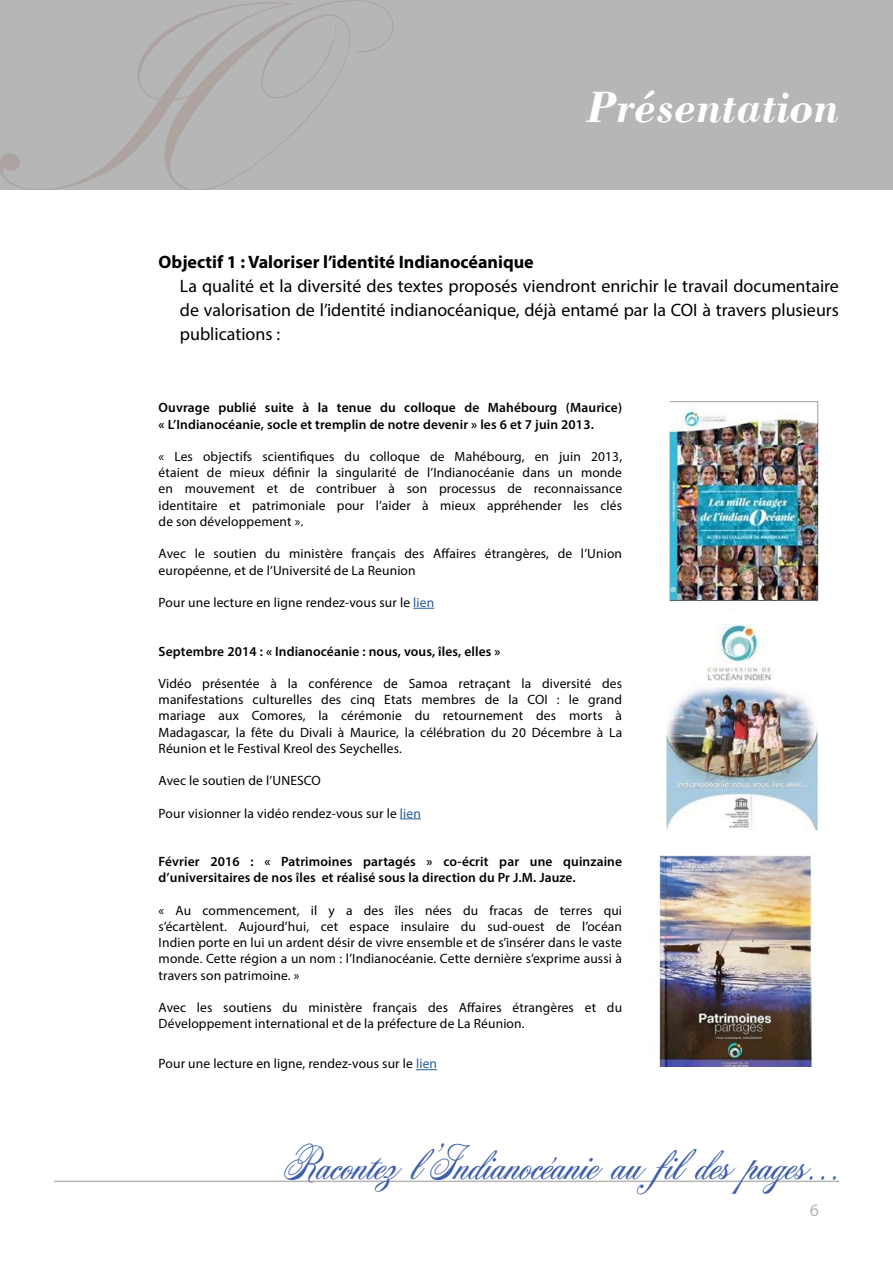
<style>
.page{position:relative;width:893px;height:1263px;background:#fff}
.page>*{position:absolute;margin:0;border:0;box-sizing:border-box;transform-origin:0 0}
.t1{font:45px "Acroterion JF";color:#3e5fa9}
.t2{font:italic 700 45px "Bodoni";color:#fff}
.t3{font:18px/24px "Myriad Pro";color:#000;text-align:justify}
.t4{font:700 18px "Myriad Pro";color:#000}
.t5{font:18px "Myriad Pro";color:#b7b6b7}
.t6{font:13.5px/16.2px "Myriad Pro";letter-spacing:.01em;color:#000;text-align:justify}
.t7{font:600 13.5px/16.2px "Myriad Pro";letter-spacing:.01em;color:#000}
.s1{color:#275b9b}
</style>
<div class="page">
<hr style="left:54px;top:1180px;width:785px;height:2px;background:#b7b6b7">
<div style="left:0;top:0;width:893px;height:190px;background:#b7b6b7"></div>
<svg style="left:0;top:32px;width:165px;height:158px"></svg>
<svg style="left:165px;top:0;width:228px;height:190px"></svg>
<svg style="left:413px;top:608px;width:21px;height:1px"></svg>
<svg style="left:400px;top:818px;width:21px;height:1px"></svg>
<svg style="left:416px;top:1069px;width:21px;height:1px"></svg>
<img style="left:669px;top:401px;width:150px;height:201px">
<img style="left:666px;top:624px;width:152px;height:207px">
<img style="left:659px;top:856px;width:156px;height:211px">
<h1 class="t2" style="left:586px;top:79px;width:254px">Présentation</h1>
<h2 class="t4" style="left:159px;top:250px;width:377px">Objectif 1 : Valoriser l’identité Indianocéanique</h2>
<h2 class="t3" style="left:180px;top:274px;width:661px">La qualité et la diversité des textes proposés viendront enrichir le travail documentaire de valorisation de l’identité indianocéanique, déjà entamé par la COI à travers plusieurs publications :</h2>
<p class="t7" style="left:159px;top:399px;width:465px">Ouvrage publié suite à la tenue du colloque de Mahébourg (Maurice) « L’Indianocéanie, socle et tremplin de notre devenir » les 6 et 7 juin 2013.</p>
<p class="t6" style="left:159px;top:448px;width:465px">« Les objectifs scientifiques du colloque de Mahébourg, en juin 2013, étaient de mieux définir la singularité de l’Indianocéanie dans un monde en mouvement et de contribuer à son processus de reconnaissance identitaire et patrimoniale pour l’aider à mieux appréhender les clés de son développement ».</p>
<p class="t6" style="left:159px;top:545px;width:465px">Avec le soutien du ministère français des Affaires étrangères, de l’Union européenne, et de l’Université de La Reunion</p>
<p class="t6" style="left:159px;top:594px;width:277px">Pour une lecture en ligne rendez-vous sur le <span class="s1">lien</span></p>
<p class="t7" style="left:159px;top:642px;width:343px">Septembre 2014 : « Indianocéanie : nous, vous, îles, elles »</p>
<p class="t6" style="left:159px;top:675px;width:465px">Vidéo présentée à la conférence de Samoa retraçant la diversité des manifestations culturelles des cinq Etats membres de la COI : le grand mariage aux Comores, la cérémonie du retournement des morts à Madagascar, la fête du Divali à Maurice, la célébration du 20 Décembre à La Réunion et le Festival Kreol des Seychelles.</p>
<p class="t6" style="left:159px;top:772px;width:164px">Avec le soutien de l’UNESCO</p>
<p class="t6" style="left:159px;top:805px;width:264px">Pour visionner la vidéo rendez-vous sur le <span class="s1">lien</span></p>
<p class="t7" style="left:159px;top:853px;width:465px">Février 2016 : « Patrimoines partagés » co-écrit par une quinzaine d’universitaires de nos îles et réalisé sous la direction du Pr J.M. Jauze.</p>
<p class="t6" style="left:159px;top:902px;width:465px">« Au commencement, il y a des îles nées du fracas de terres qui s’écartèlent. Aujourd’hui, cet espace insulaire du sud-ouest de l’océan Indien porte en lui un ardent désir de vivre ensemble et de s’insérer dans le vaste monde. Cette région a un nom : l’Indianocéanie. Cette dernière s’exprime aussi à travers son patrimoine. »</p>
<p class="t6" style="left:159px;top:999px;width:465px">Avec les soutiens du ministère français des Affaires étrangères et du<br>Développement international et de la préfecture de La Réunion.</p>
<p class="t6" style="left:159px;top:1055px;width:280px">Pour une lecture en ligne, rendez-vous sur le <span class="s1">lien</span></p>
<h1 class="t1" style="left:283px;top:1134px;width:557px">Racontez l’Indianocéanie au fil des pages...</h1>
<h2 class="t5" style="left:810px;top:1198px;width:11px">6</h2>
</div>
